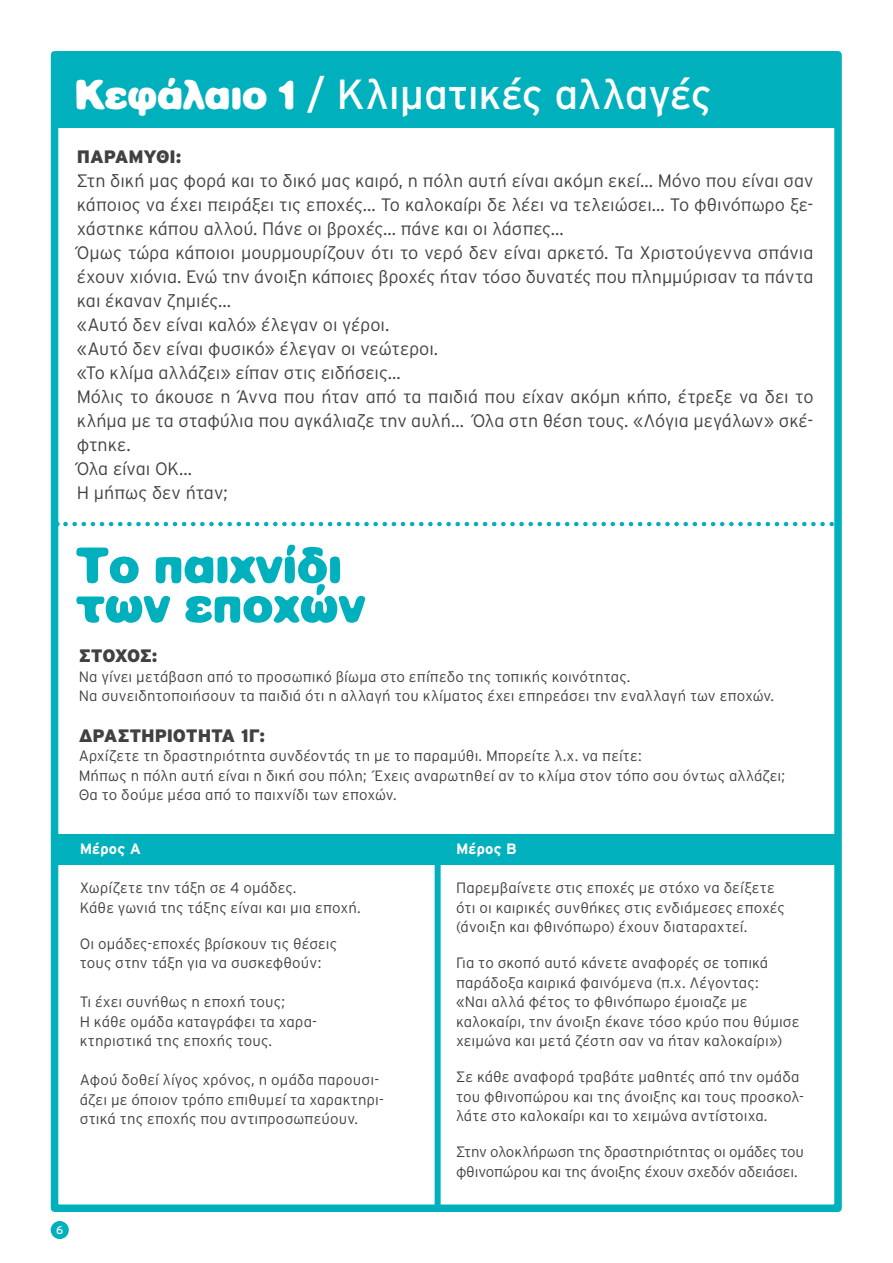
<style>
.page{position:relative;width:893px;height:1263px;background:#fff}
.page>*{position:absolute;margin:0;border:0;box-sizing:border-box;transform-origin:0 0}
.t1{font:51.3px/39.5px "CF Fat";color:#00b0bd}
.t2{font:42px "Interstate GR";letter-spacing:-.005em;color:#fff}
.t3{font:300 18px/24px "Interstate GR";color:#414142}
.t4{font:900 18px "Interstate GR";letter-spacing:-.01em;color:#414142}
.t5{font:300 15px/19.5px "Interstate GR";letter-spacing:.01em;color:#414142}
.t6{font:300 15px/19.5px "Interstate GR";letter-spacing:-.01em;color:#414142}
.t7{font:700 15px "Interstate GR";letter-spacing:.02em;color:#fff}
.t8{font:11.25px "Interstate GR";color:#fff}
.s1{font-family:"CF Fat"}
</style>
<div class="page">
<div style="left:51px;top:1221px;width:18px;height:18px;background:#00b0bd;border-radius:50%"></div>
<div style="left:51px;top:51px;width:791px;height:1161px;border:8px solid #00b0bd"></div>
<div style="left:56px;top:834px;width:784px;height:31px;background:#00b0bd"></div>
<div style="left:55px;top:57px;width:783px;height:71px;background:#00b0bd"></div>
<svg style="left:65px;top:522px;width:773px;height:4px"></svg>
<div style="left:435px;top:847px;width:6px;height:360px;background:#00b0bd"></div>
<h2 class="t2" style="left:75px;top:70px;width:639px"><span class="s1">Κεφάλαιο 1</span> / Κλιματικές αλλαγές</h2>
<p class="t4" style="left:77px;top:147px;width:28px">ΠΑΡΑΜΥ</p>
<p class="t4" style="left:156px;top:147px;width:27px">ΘΙ:</p>
<p class="t3" style="left:77px;top:169px;width:738px">Στη δική μας φορά και το δικό μας καιρό, η πόλη αυτή είναι ακόμη εκεί… Μόνο που είναι σαν κάποιος να έχει πειράξει τις εποχές… Το καλοκαίρι δε λέει να τελειώσει… Το φθινόπωρο ξε&shy;χάστηκε κάπου αλλού. Πάνε οι βροχές… πάνε και οι λάσπες…<br>Όμως τώρα κάποιοι μουρμουρίζουν ότι το νερό δεν είναι αρκετό. Τα Χριστούγεννα σπάνια έχουν χιόνια. Ενώ την άνοιξη κάποιες βροχές ήταν τόσο δυνατές που πλημμύρισαν τα πάντα και έκαναν ζημιές…<br>«Αυτό δεν είναι καλό» έλεγαν οι γέροι.<br>«Αυτό δεν είναι φυσικό» έλεγαν οι νεώτεροι.<br>«Το κλίμα αλλάζει» είπαν στις ειδήσεις…<br>Μόλις το άκουσε η Άννα που ήταν από τα παιδιά που είχαν ακόμη κήπο, έτρεξε να δει το κλήμα με τα σταφύλια που αγκάλιαζε την αυλή… Όλα στη θέση τους. «Λόγια μεγάλων» σκέ&shy;φτηκε.<br>Όλα είναι ΟΚ…<br>Η μήπως δεν ήταν;</p>
<h1 class="t1" style="left:76px;top:544px;width:291px">Το παιχνίδι των εποχών</h1>
<p class="t4" style="left:79px;top:646px;width:80px">ΣτόχοΣ:</p>
<p class="t5" style="left:79px;top:667px;width:697px">Να γίνει μετάβαση από το προσωπικό βίωμα στο επίπεδο της τοπικής κοινότητας.<br>Να συνειδητοποιήσουν τα παιδιά ότι η αλλαγή του κλίματος έχει επηρεάσει την εναλλαγή των εποχών.</p>
<p class="t4" style="left:79px;top:725px;width:188px">Δραστηριότητα 1γ:</p>
<p class="t5" style="left:79px;top:746px;width:708px">Αρχίζετε τη δραστηριότητα συνδέοντάς τη με το παραμύθι. Μπορείτε λ.χ. να πείτε:<br>Μήπως η πόλη αυτή είναι η δική σου πόλη; Έχεις αναρωτηθεί αν το κλίμα στον τόπο σου όντως αλλάζει;<br>Θα το δούμε μέσα από το παιχνίδι των εποχών.</p>
<p class="t7" style="left:80px;top:840px;width:63px">Μέρος Α</p>
<p class="t5" style="left:80px;top:878px;width:282px">Χωρίζετε την τάξη σε 4 ομάδες.<br>Kάθε γωνιά της τάξης είναι και μια εποχή.</p>
<p class="t5" style="left:80px;top:933px;width:259px">Οι ομάδες-εποχές βρίσκουν τις θέσεις τους στην τάξη για να συσκεφθούν:</p>
<p class="t5" style="left:80px;top:992px;width:239px">Τι έχει συνήθως η εποχή τους;<br>Η κάθε ομάδα καταγράφει τα χαρα&shy;κτηριστικά της εποχής τους.</p>
<p class="t5" style="left:80px;top:1070px;width:306px">Αφού δοθεί λίγος χρόνος, η ομάδα παρουσι&shy;άζει με όποιον τρόπο επιθυμεί τα χαρακτηρι&shy;στικά της εποχής που αντιπροσωπεύουν.</p>
<p class="t7" style="left:456px;top:840px;width:62px">Μέρος Β</p>
<p class="t5" style="left:456px;top:878px;width:330px">Παρεμβαίνετε στις εποχές με στόχο να δείξετε ότι οι καιρικές συνθήκες στις ενδιάμεσες εποχές (άνοιξη και φθινόπωρο) έχουν διαταραχτεί.</p>
<p class="t5" style="left:456px;top:953px;width:345px">Για το σκοπό αυτό κάνετε αναφορές σε τοπικά παράδοξα καιρικά φαινόμενα (π.χ. Λέγοντας:<br>«Ναι αλλά φέτος το φθινόπωρο έμοιαζε με καλοκαίρι, την άνοιξη έκανε τόσο κρύο που θύμισε χειμώνα και μετά ζέστη σαν να ήταν καλοκαίρι»)</p>
<p class="t5" style="left:456px;top:1067px;width:349px">Σε κάθε αναφορά τραβάτε μαθητές από την ομάδα του φθινοπώρου και της άνοιξης και τους προσκολ&shy;λάτε στο καλοκαίρι και το χειμώνα αντίστοιχα.</p>
<p class="t6" style="left:456px;top:1142px;width:349px">Στην ολοκλήρωση της δραστηριότητας οι ομάδες του φθινοπώρου και της άνοιξης έχουν σχεδόν αδειάσει.</p>
<p class="t8" style="left:56px;top:1223px;width:9px">6</p>
</div>
